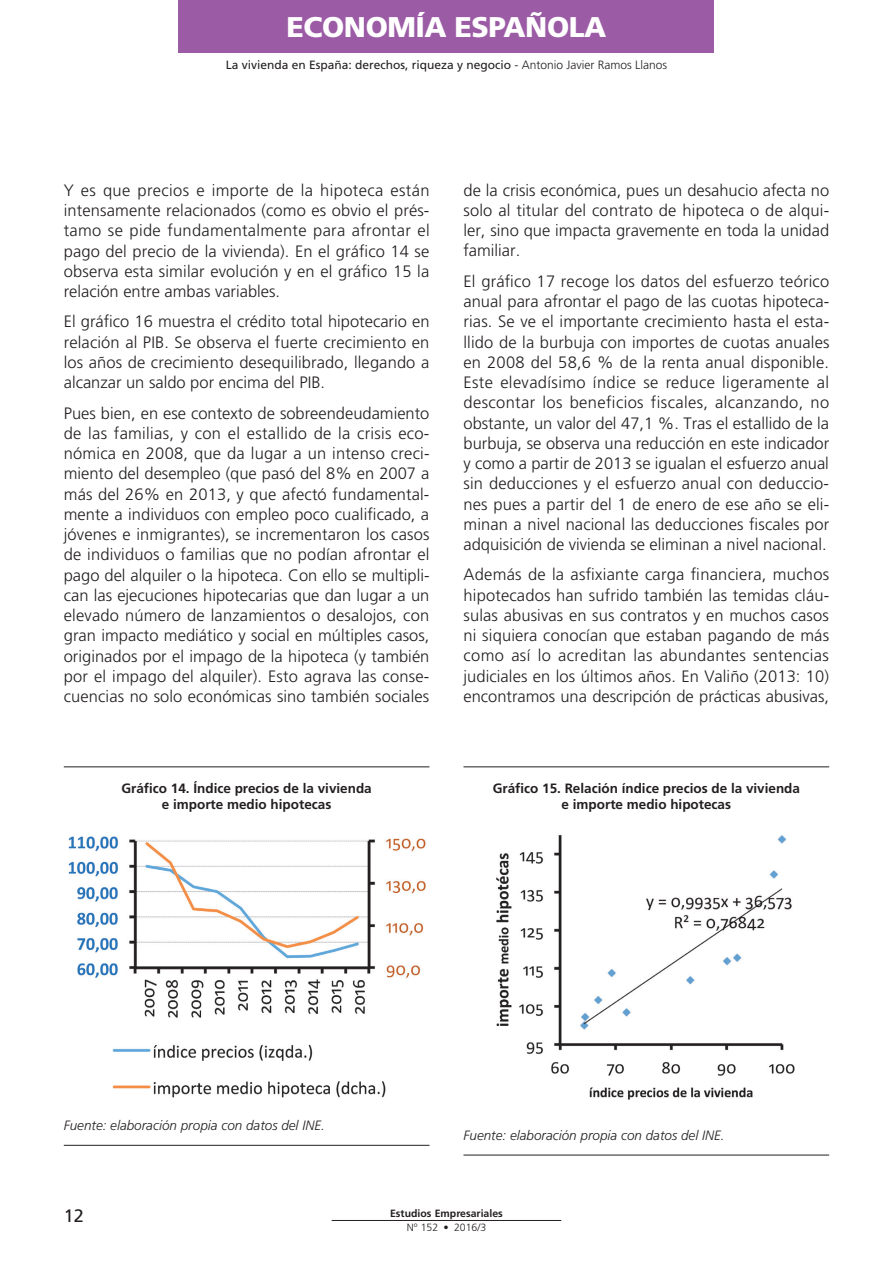
<style>
.page{position:relative;width:893px;height:1263px;background:#fff}
.page>*{position:absolute;margin:0;border:0;box-sizing:border-box;transform-origin:0 0}
.t1{font:900 28.5px "Frutiger";letter-spacing:-.015em;color:#fff}
.t2{font:18px "Frutiger";color:#231f20}
.t3{font:300 16.5px/20.2px "Frutiger";color:#231f20;text-align:justify}
.t4{font:700 13.5px/16.5px "Frutiger";color:#231f20;text-align:center}
.t5{font:italic 300 13.5px "Frutiger";color:#231f20}
.t6{font:12px "Frutiger";color:#231f20}
.t7{font:700 10.5px "Frutiger";color:#231f20}
.t8{font:300 10.5px "Frutiger";color:#231f20}
.s1{font-weight:300}
</style>
<div class="page">
<hr style="left:332px;top:1220px;width:229px;height:1px;background:#231f20">
<div style="left:179px;top:0;width:535px;height:52px;background:#9b5ba5"></div>
<hr style="left:64px;top:766px;width:365px;height:1px;background:#231f20">
<hr style="left:64px;top:1145px;width:365px;height:1px;background:#231f20">
<img style="left:68px;top:836px;width:358px;height:262px">
<hr style="left:463px;top:766px;width:366px;height:1px;background:#231f20">
<hr style="left:463px;top:1155px;width:366px;height:1px;background:#231f20">
<img style="left:496px;top:835px;width:299px;height:265px">
<h1 class="t1" style="left:287px;top:10px;width:321px">ECONOMÍA ESPAÑOLA</h1>
<p class="t6" style="left:226px;top:58px;width:443px">La vivienda en España: derechos, riqueza y negocio <span class="s1">- Antonio Javier Ramos Llanos</span></p>
<p class="t3" style="left:64px;top:180px;width:367px">Y es que precios e importe de la hipoteca están intensamente relacionados (como es obvio el prés&shy;tamo se pide fundamentalmente para afrontar el pago del precio de la vivienda). En el gráfico 14 se observa esta similar evolución y en el gráfico 15 la relación entre ambas variables.</p>
<p class="t3" style="left:64px;top:312px;width:367px">El gráfico 16 muestra el crédito total hipotecario en relación al PIB. Se observa el fuerte crecimiento en los años de crecimiento desequilibrado, llegando a alcanzar un saldo por encima del PIB.</p>
<p class="t3" style="left:64px;top:403px;width:367px">Pues bien, en ese contexto de sobreendeudamiento de las familias, y con el estallido de la crisis eco&shy;nómica en 2008, que da lugar a un intenso creci&shy;miento del desempleo (que pasó del 8% en 2007 a más del 26% en 2013, y que afectó fundamental&shy;mente a individuos con empleo poco cualificado, a jóvenes e inmigrantes), se incrementaron los casos de individuos o familias que no podían afrontar el pago del alquiler o la hipoteca. Con ello se multipli&shy;can las ejecuciones hipotecarias que dan lugar a un elevado número de lanzamientos o desalojos, con gran impacto mediático y social en múltiples casos, originados por el impago de la hipoteca (y también por el impago del alquiler). Esto agrava las conse&shy;cuencias no solo económicas sino también sociales</p>
<p class="t4" style="left:121px;top:780px;width:252px">Gráfico 14. Índice precios de la vivienda e importe medio hipotecas</p>
<p class="t3" style="left:463px;top:180px;width:367px">de la crisis económica, pues un desahucio afecta no solo al titular del contrato de hipoteca o de alqui&shy;ler, sino que impacta gravemente en toda la unidad familiar.</p>
<p class="t3" style="left:463px;top:271px;width:367px">El gráfico 17 recoge los datos del esfuerzo teórico anual para afrontar el pago de las cuotas hipoteca&shy;rias. Se ve el importante crecimiento hasta el esta&shy;llido de la burbuja con importes de cuotas anuales en 2008 del 58,6 % de la renta anual disponible.<br>Este elevadísimo índice se reduce ligeramente al descontar los beneficios fiscales, alcanzando, no obstante, un valor del 47,1 %. Tras el estallido de la burbuja, se observa una reducción en este indicador y como a partir de 2013 se igualan el esfuerzo anual sin deducciones y el esfuerzo anual con deduccio&shy;nes pues a partir del 1 de enero de ese año se eli&shy;minan a nivel nacional las deducciones fiscales por adquisición de vivienda se eliminan a nivel nacional.</p>
<p class="t3" style="left:463px;top:564px;width:367px">Además de la asfixiante carga financiera, muchos hipotecados han sufrido también las temidas cláu&shy;sulas abusivas en sus contratos y en muchos casos ni siquiera conocían que estaban pagando de más como así lo acreditan las abundantes sentencias judiciales en los últimos años. En Valiño (2013: 10) encontramos una descripción de prácticas abusivas,</p>
<p class="t4" style="left:493px;top:780px;width:309px">Gráfico 15. Relación índice precios de la vivienda e importe medio hipotecas</p>
<p class="t5" style="left:64px;top:1118px;width:263px">Fuente: elaboración propia con datos del INE.</p>
<p class="t5" style="left:463px;top:1127px;width:263px">Fuente: elaboración propia con datos del INE.</p>
<p class="t2" style="left:64px;top:1205px;width:22px">12</p>
<p class="t7" style="left:390px;top:1207px;width:114px">Estudios Empresariales</p>
<p class="t8" style="left:407px;top:1221px;width:81px">Nº 152 • 2016/3</p>
</div>
